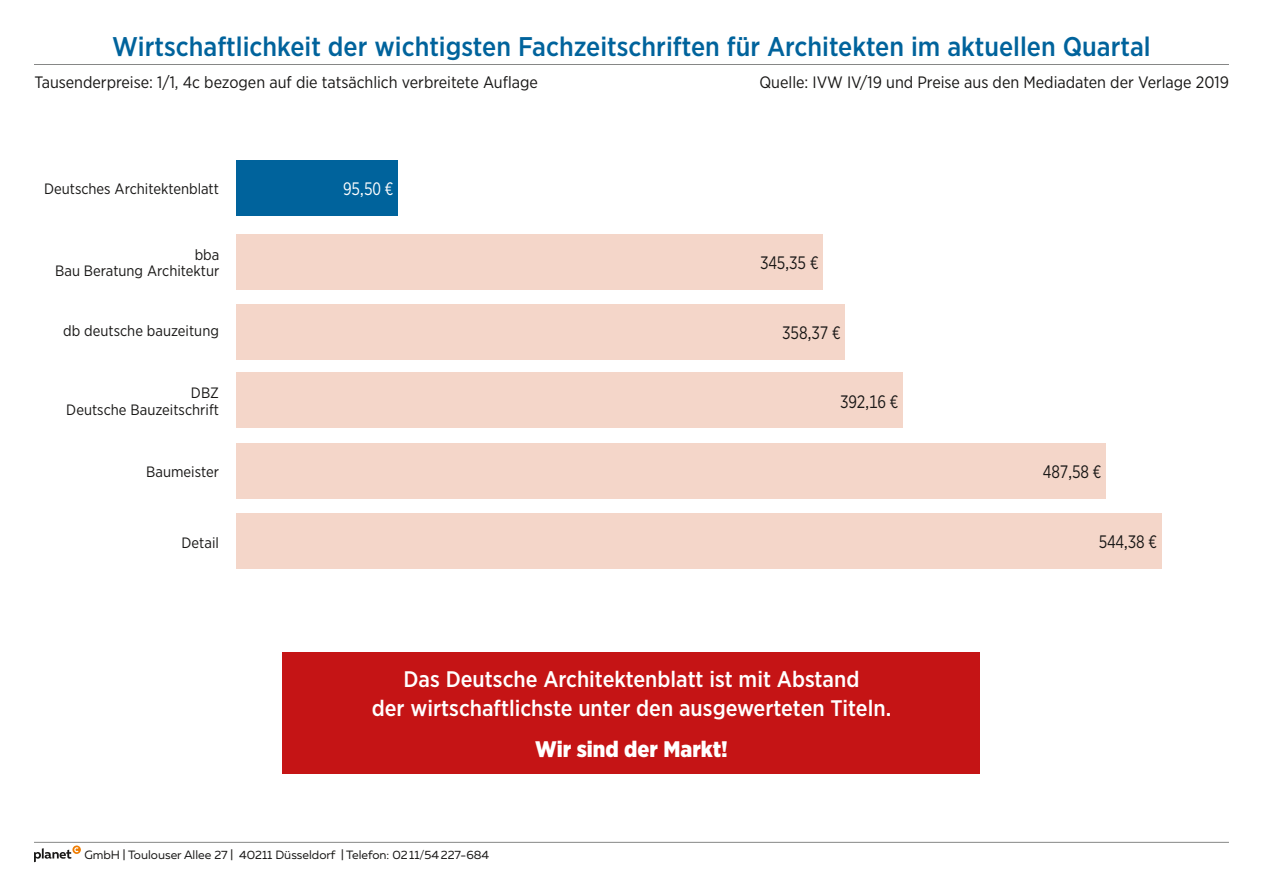
<style>
.page{position:relative;width:1263px;height:893px;background:#fff}
.page>*{position:absolute;margin:0;border:0;box-sizing:border-box;transform-origin:0 0}
.t1{font:500 27px "Gotham Narrow";color:#00639c}
.t2{font:500 22.5px/28.5px "Gotham Narrow";color:#fff;text-align:center}
.t3{font:900 22.5px "Gotham Narrow";color:#fff}
.t4{font:18px "Gotham Narrow";letter-spacing:-.015em;color:#181716;scale:.9 1}
.t5{font:18px "Gotham Narrow";color:#fff;scale:.9 1}
.t6{font:16.5px "Gotham Narrow";color:#181716}
.t7{font:15px/16.5px "Gotham Narrow";color:#181716;text-align:right}
.t8{font:12px "Muller";color:#181716}
</style>
<div class="page">
<div style="left:236px;top:234px;width:587px;height:55px;background:#f4d6c9"></div>
<div style="left:236px;top:513px;width:925px;height:55px;background:#f4d6c9"></div>
<div style="left:236px;top:373px;width:667px;height:55px;background:#f4d6c9"></div>
<div style="left:236px;top:443px;width:870px;height:55px;background:#f4d6c9"></div>
<div style="left:236px;top:161px;width:162px;height:55px;background:#00639c"></div>
<div style="left:236px;top:304px;width:609px;height:56px;background:#f4d6c9"></div>
<hr style="left:34px;top:842px;width:1195px;height:1px;background:#868786">
<svg style="left:72px;top:845px;width:9px;height:9px"></svg>
<svg style="left:34px;top:847px;width:45px;height:15px"></svg>
<hr style="left:34px;top:64px;width:1195px;height:1px;background:#868786">
<div style="left:283px;top:652px;width:697px;height:122px;background:#c51415"></div>
<h1 class="t1" style="left:112px;top:29px;width:1040px">Wirtschaftlichkeit der wichtigsten Fachzeitschriften für Architekten im aktuellen Quartal</h1>
<p class="t6" style="left:34px;top:72px;width:505px">Tausenderpreise: 1/1, 4c bezogen auf die tatsächlich verbreitete Auflage</p>
<p class="t6" style="left:759px;top:72px;width:471px">Quelle: IVW IV/19 und Preise aus den Mediadaten der Verlage 2019</p>
<p class="t7" style="left:44px;top:180px;width:176px">Deutsches Architektenblatt</p>
<p class="t5" style="left:343px;top:178px;width:57px">95,50 €</p>
<p class="t7" style="left:55px;top:246px;width:166px">bba<br>Bau Beratung Architektur</p>
<p class="t4" style="left:760px;top:252px;width:66px">345,35 €</p>
<p class="t7" style="left:63px;top:322px;width:157px">db deutsche bauzeitung</p>
<p class="t4" style="left:782px;top:322px;width:66px">358,37 €</p>
<p class="t7" style="left:66px;top:384px;width:154px">DBZ<br>Deutsche Bauzeitschrift</p>
<p class="t4" style="left:840px;top:390px;width:66px">392,16 €</p>
<p class="t7" style="left:146px;top:463px;width:74px">Baumeister</p>
<p class="t4" style="left:1043px;top:460px;width:66px">487,58 €</p>
<p class="t7" style="left:182px;top:534px;width:39px">Detail</p>
<p class="t4" style="left:1099px;top:530px;width:66px">544,38 €</p>
<h2 class="t2" style="left:372px;top:665px;width:521px">Das Deutsche Architektenblatt ist mit Abstand<br>der wirtschaftlichste unter den ausgewerteten Titeln.</h2>
<h2 class="t3" style="left:535px;top:734px;width:194px">Wir sind der Markt!</h2>
<p class="t8" style="left:85px;top:847px;width:406px">GmbH | Toulouser Allee 27 | 40211 Düsseldorf | Telefon: 0211/54227-684</p>
</div>
